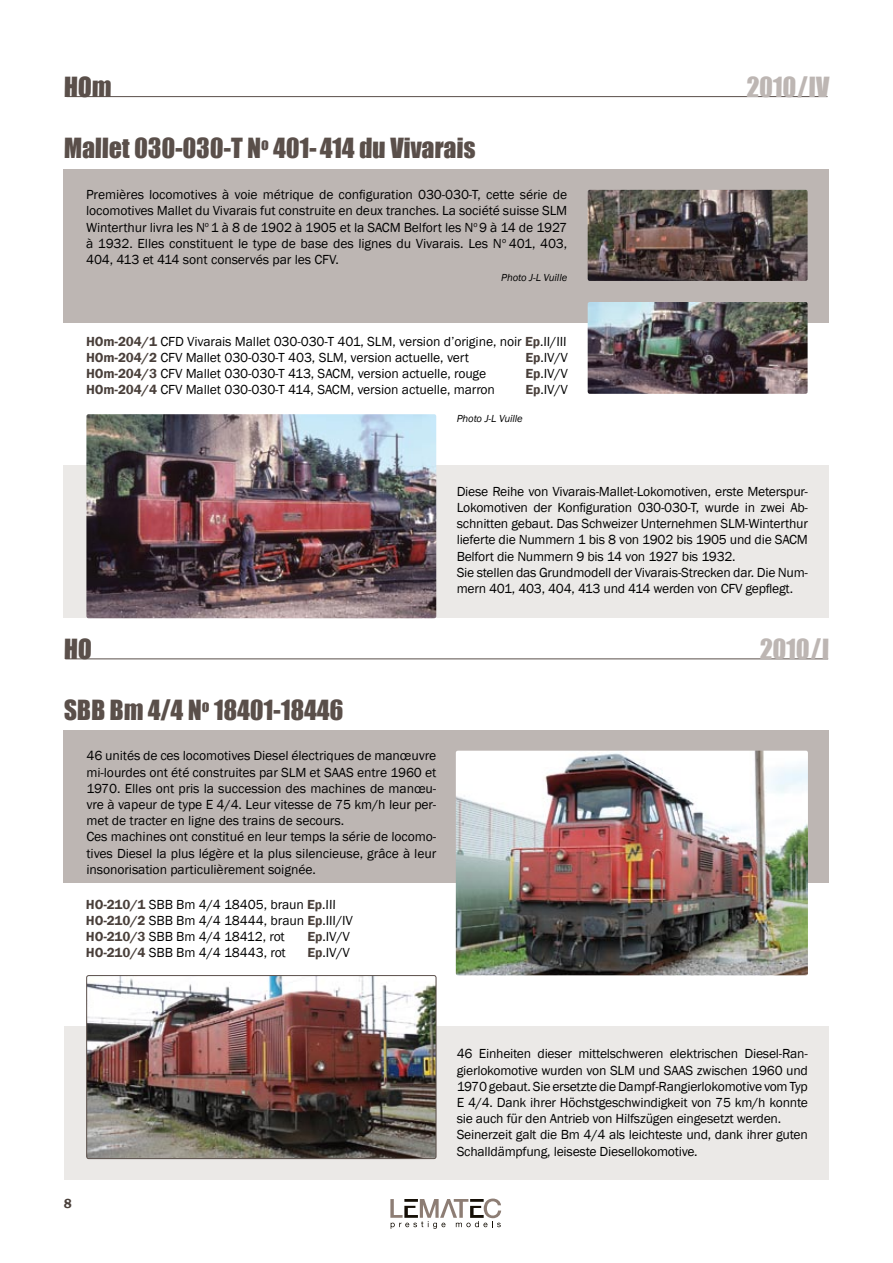
<style>
.page{position:relative;width:893px;height:1263px;background:#fff}
.page>*{position:absolute;margin:0;border:0;box-sizing:border-box;transform-origin:0 0}
.t1{font:25.5px "Impact";color:#5a4f4a}
.t2{font:25.5px "Impact";color:#bdb6b3}
.t3{font:13.5px/16.2px "Franklin Gothic";letter-spacing:-.01em;color:#000}
.t4{font:600 13.5px "Franklin Gothic";color:#493f3a}
.t5{font:italic 10.5px "Franklin Gothic";letter-spacing:-.015em;color:#000}
.s1{font-weight:600;color:#493f3a}
</style>
<div class="page">
<svg style="left:390px;top:1198px;width:111px;height:31px"></svg>
<div style="left:64px;top:170px;width:765px;height:153px;background:#bdb6b3"></div>
<div style="left:64px;top:465px;width:765px;height:153px;background:#ebe9e7"></div>
<hr style="left:67px;top:96px;width:760px;height:1px;background:#5a4f4a">
<img style="left:86px;top:414px;width:350px;height:204px">
<img style="left:588px;top:302px;width:220px;height:92px">
<img style="left:588px;top:190px;width:220px;height:91px">
<div style="left:63px;top:730px;width:766px;height:153px;background:#bdb6b3"></div>
<div style="left:64px;top:1026px;width:765px;height:153px;background:#ebe9e7"></div>
<hr style="left:65px;top:659px;width:763px;height:1px;background:#5a4f4a">
<img style="left:456px;top:751px;width:352px;height:224px">
<img style="left:88px;top:975px;width:348px;height:182px">
<div style="left:86px;top:975px;width:350px;height:184px;border:1px solid #5a4f4a;border-radius:2px"></div>
<h1 class="t1" style="left:64px;top:67px;width:50px">HOm</h1>
<h1 class="t1" style="left:64px;top:128px;width:414px">Mallet 030-030-T N<sup>o</sup> 401- 414 du Vivarais</h1>
<p class="t3" style="left:86px;top:187px;width:483px;text-align:justify">Premières locomotives à voie métrique de configuration 030-030-T, cette série de locomotives Mallet du Vivarais fut construite en deux tranches. La société suisse SLM Winterthur livra les N<sup>o</sup> 1 à 8 de 1902 à 1905 et la SACM Belfort les N<sup>o</sup> 9 à 14 de 1927 à 1932. Elles constituent le type de base des lignes du Vivarais. Les N<sup>o</sup> 401, 403, 404, 413 et 414 sont conservés par les CFV.</p>
<p class="t5" style="left:501px;top:271px;width:68px">Photo J-L Vuille</p>
<p class="t3" style="left:86px;top:333px;width:482px"><span class="s1">HOm-204/1</span> CFD Vivarais Mallet 030-030-T 401, SLM, version d’origine, noir <span class="s1">Ep</span>.II/III<br><span class="s1">HOm-204/2</span> CFV Mallet 030-030-T 403, SLM, version actuelle, vert</p>
<p class="t3" style="left:525px;top:350px;width:44px"><span class="s1">Ep</span>.IV/V</p>
<p class="t3" style="left:86px;top:366px;width:402px"><span class="s1">HOm-204/3</span> CFV Mallet 030-030-T 413, SACM, version actuelle, rouge</p>
<p class="t3" style="left:525px;top:366px;width:44px"><span class="s1">Ep</span>.IV/V</p>
<p class="t3" style="left:86px;top:382px;width:411px"><span class="s1">HOm-204/4</span> CFV Mallet 030-030-T 414, SACM, version actuelle, marron</p>
<p class="t3" style="left:525px;top:382px;width:44px"><span class="s1">Ep</span>.IV/V</p>
<p class="t5" style="left:457px;top:411px;width:68px">Photo J-L Vuille</p>
<h1 class="t2" style="left:746px;top:67px;width:84px">2010/IV</h1>
<h1 class="t1" style="left:64px;top:629px;width:28px">HO</h1>
<h1 class="t1" style="left:64px;top:690px;width:282px">SBB Bm 4/4 N<sup>o</sup> 18401-18446</h1>
<p class="t3" style="left:86px;top:748px;width:352px">46 unités de ces locomotives Diesel électriques de manœuvre mi-lourdes ont été construites par SLM et SAAS entre 1960 et 1970. Elles ont pris la succession des machines de manœu&shy;vre à vapeur de type E 4/4. Leur vitesse de 75 km/h leur per&shy;met de tracter en ligne des trains de secours.<br>Ces machines ont constitué en leur temps la série de locomo&shy;tives Diesel la plus légère et la plus silencieuse, grâce à leur insonorisation particulièrement soignée.</p>
<p class="t3" style="left:86px;top:896px;width:268px"><span class="s1">HO-210/1</span> SBB Bm 4/4 18405, braun <span class="s1">Ep</span>.III<br><span class="s1">HO-210/2</span> SBB Bm 4/4 18444, braun <span class="s1">Ep</span>.III/IV<br><span class="s1">HO-210/3</span> SBB Bm 4/4 18412, rot</p>
<p class="t3" style="left:307px;top:929px;width:44px"><span class="s1">Ep</span>.IV/V</p>
<p class="t3" style="left:86px;top:945px;width:201px"><span class="s1">HO-210/4</span> SBB Bm 4/4 18443, rot</p>
<p class="t3" style="left:307px;top:945px;width:44px"><span class="s1">Ep</span>.IV/V</p>
<p class="t3" style="left:457px;top:483px;width:353px">Diese Reihe von Vivarais-Mallet-Lokomotiven, erste Meterspur-Lokomotiven der Konfiguration 030-030-T, wurde in zwei Ab&shy;schnitten gebaut. Das Schweizer Unternehmen SLM-Winterthur lieferte die Nummern 1 bis 8 von 1902 bis 1905 und die SACM Belfort die Nummern 9 bis 14 von 1927 bis 1932.<br>Sie stellen das Grundmodell der Vivarais-Strecken dar. Die Num&shy;mern 401, 403, 404, 413 und 414 werden von CFV gepflegt.</p>
<h1 class="t2" style="left:760px;top:629px;width:72px">2010/I</h1>
<p class="t4" style="left:64px;top:1195px;width:10px">8</p>
<p class="t3" style="left:457px;top:1046px;width:353px">46 Einheiten dieser mittelschweren elektrischen Diesel-Ran&shy;gierlokomotive wurden von SLM und SAAS zwischen 1960 und 1970 gebaut. Sie ersetzte die Dampf-Rangierlokomotive vom Typ E 4/4. Dank ihrer Höchstgeschwindigkeit von 75 km/h konnte sie auch für den Antrieb von Hilfszügen eingesetzt werden.<br>Seinerzeit galt die Bm 4/4 als leichteste und, dank ihrer guten Schalldämpfung, leiseste Diesellokomotive.</p>
</div>
